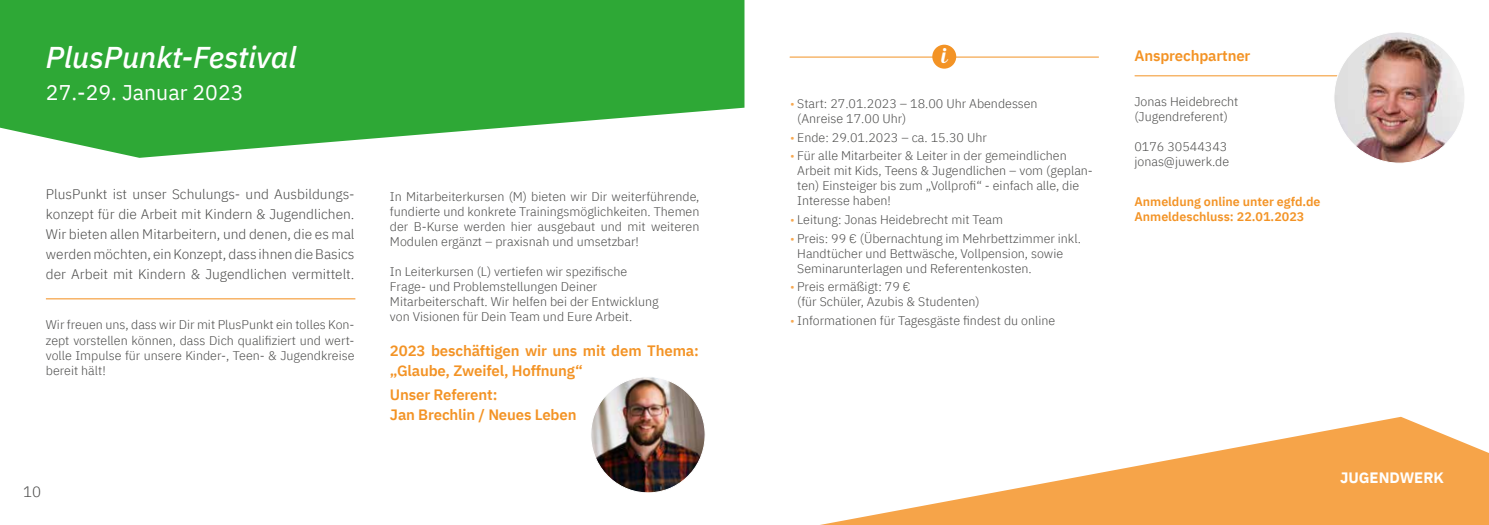
<style>
.page{position:relative;width:1489px;height:525px;background:#fff}
.page>*{position:absolute;margin:0;border:0;box-sizing:border-box;transform-origin:0 0}
.t1{font:italic 500 30px "IBM Plex Sans";color:#fff}
.t2{font:21.25px "IBM Plex Sans";color:#fff}
.t3{font:21px "Blenda Script";color:#fff}
.t4{font:600 15px/20px "IBM Plex Sans";letter-spacing:-.01em;color:#f39325}
.t5{font:700 15px "IBM Plex Sans";color:#fff}
.t6{font:300 15px "IBM Plex Sans";color:#4a4a49}
.t7{font:300 13.75px/20px "IBM Plex Sans";color:#4a4a49;text-align:justify}
.t8{font:300 12.5px/15px "IBM Plex Sans";color:#4a4a49}
.t9{font:600 12.5px/15px "IBM Plex Sans";color:#f39325}
.s1{color:#f7a952}
</style>
<div class="page">
<svg style="left:0;top:0;width:744px;height:158px;fill:#2ea836"></svg>
<svg style="left:825px;top:416px;width:663px;height:108px;fill:#f6a449"></svg>
<hr style="left:46px;top:298px;width:309px;height:1px;background:#f6a449">
<hr style="left:1134px;top:75px;width:269px;height:1px;background:#f39325">
<hr style="left:790px;top:57px;width:308px;height:1px;background:#f39325">
<div style="left:932px;top:45px;width:24px;height:24px;background:#f39325;border-radius:50%"></div>
<img style="left:591px;top:377px;width:114px;height:116px">
<img style="left:1333px;top:32px;width:131px;height:131px;border-radius:66px">
<h1 class="t1" style="left:46px;top:34px;width:252px">PlusPunkt-Festival</h1>
<h2 class="t2" style="left:46px;top:76px;width:199px">27.-29. Januar 2023</h2>
<p class="t7" style="left:46px;top:183px;width:310px">PlusPunkt ist unser Schulungs- und Ausbildungs&shy;konzept für die Arbeit mit Kindern &amp; Jugendlichen.<br>Wir bieten allen Mitarbeitern, und denen, die es mal werden möchten, ein Konzept, dass ihnen die Basics der Arbeit mit Kindern &amp; Jugendlichen vermittelt.</p>
<p class="t8" style="left:46px;top:316px;width:310px;text-align:justify">Wir freuen uns, dass wir Dir mit PlusPunkt ein tolles Kon&shy;zept vorstellen können, dass Dich qualifiziert und wert&shy;volle Impulse für unsere Kinder-, Teen- &amp; Jugendkreise bereit hält!</p>
<p class="t6" style="left:23px;top:480px;width:20px">10</p>
<p class="t8" style="left:390px;top:188px;width:311px;text-align:justify">In Mitarbeiterkursen (M) bieten wir Dir weiterführende, fundierte und konkrete Trainingsmöglichkeiten. Themen der B-Kurse werden hier ausgebaut und mit weiteren Modulen ergänzt – praxisnah und umsetzbar!</p>
<p class="t8" style="left:390px;top:263px;width:270px">In Leiterkursen (L) vertiefen wir spezifische Frage- und Problemstellungen Deiner Mitarbeiterschaft. Wir helfen bei der Entwicklung von Visionen für Dein Team und Eure Arbeit.</p>
<p class="t4" style="left:390px;top:339px;width:310px">2023 beschäftigen wir uns mit dem Thema: „Glaube, Zweifel, Hoffnung“</p>
<p class="t4" style="left:390px;top:383px;width:188px">Unser Referent:<br>Jan Brechlin / Neues Leben</p>
<h3 class="t3" style="left:940px;top:42px;width:7px">i</h3>
<p class="t8" style="left:797px;top:95px;width:242px;text-indent:-7px"><span class="s1">•</span> Start: 27.01.2023 – 18.00 Uhr Abendessen (Anreise 17.00 Uhr)</p>
<p class="t8" style="left:790px;top:129px;width:198px"><span class="s1">•</span> Ende: 29.01.2023 – ca. 15.30 Uhr</p>
<p class="t8" style="left:797px;top:147px;width:297px;text-indent:-7px"><span class="s1">•</span> Für alle Mitarbeiter &amp; Leiter in der gemeindlichen Arbeit mit Kids, Teens &amp; Jugendlichen – vom (geplan&shy;ten) Einsteiger bis zum „Vollprofi“ - einfach alle, die Interesse haben!</p>
<p class="t8" style="left:790px;top:211px;width:214px"><span class="s1">•</span> Leitung: Jonas Heidebrecht mit Team</p>
<p class="t8" style="left:797px;top:229px;width:285px;text-indent:-7px"><span class="s1">•</span> Preis: 99 € (Übernachtung im Mehrbettzimmer inkl.<br>Handtücher und Bettwäsche, Vollpension, sowie<br>Seminarunterlagen und Referentenkosten.</p>
<p class="t8" style="left:797px;top:278px;width:184px;text-indent:-7px"><span class="s1">•</span> Preis ermäßigt: 79 €<br>(für Schüler, Azubis &amp; Studenten)</p>
<p class="t8" style="left:790px;top:311px;width:266px"><span class="s1">•</span> Informationen für Tagesgäste findest du online</p>
<p class="t4" style="left:1134px;top:45px;width:118px">Ansprechpartner</p>
<p class="t8" style="left:1134px;top:93px;width:105px">Jonas Heidebrecht (Jugendreferent)</p>
<p class="t8" style="left:1134px;top:138px;width:96px">0176 30544343 jonas@juwerk.de</p>
<p class="t9" style="left:1134px;top:193px;width:188px">Anmeldung online unter egfd.de<br>Anmeldeschluss: 22.01.2023</p>
<p class="t5" style="left:1339px;top:465px;width:105px">JUGENDWERK</p>
</div>
